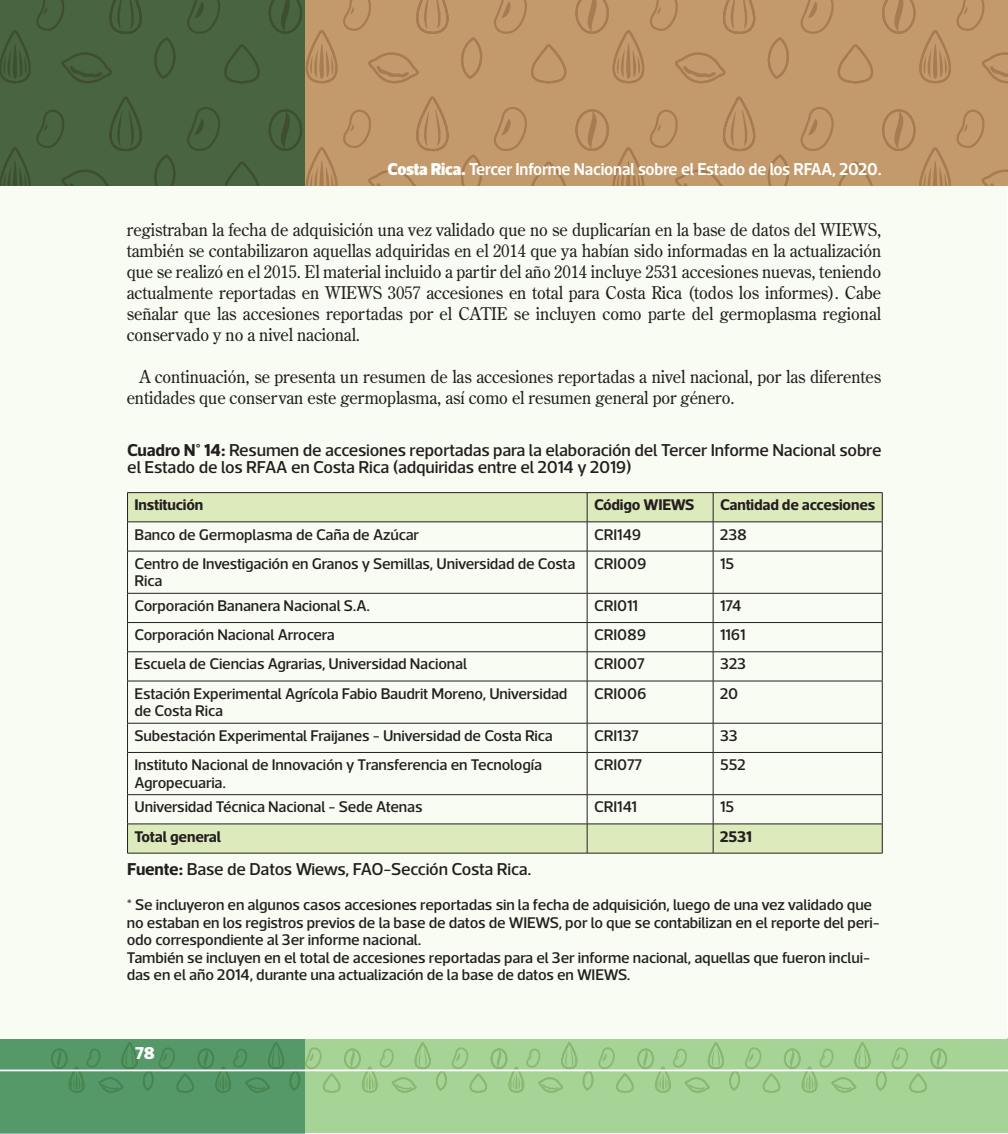
<style>
.page{position:relative;width:1008px;height:1134px;background:#fff}
.page>*{position:absolute;margin:0;border:0;box-sizing:border-box;transform-origin:0 0}
.t1{font:17.5px/21px "Century Old Style";letter-spacing:-.005em;color:#231f20;text-align:justify;scale:.95 1}
.t2{font:500 17.5px/17.5px "Acto";letter-spacing:-.01em;color:#231f20}
.t3{font:600 17.5px "Acto";letter-spacing:-.01em;color:#fff;scale:.95 1}
.t4{font:800 17.5px "Acto";color:#fff}
.t5{font:500 15.75px/17.5px "Acto";letter-spacing:-.01em;color:#231f20}
.t6{font:700 15.75px "Acto";letter-spacing:-.01em;color:#231f20}
.s1{font-weight:900}
.s2{font-weight:700}
</style>
<div class="page">
<div style="left:0;top:1038px;width:1008px;height:95px;background:#a6d396"></div>
<svg style="left:305px;top:1042px;width:645px;height:51px"></svg>
<div style="left:0;top:0;width:1008px;height:186px;background:#c39a6b"></div>
<svg style="left:305px;top:0;width:703px;height:84px"></svg>
<svg style="left:306px;top:96px;width:702px;height:90px"></svg>
<svg style="left:0;top:0;width:305px;height:186px;background:#47623e"></svg>
<svg style="left:0;top:1040px;width:305px;height:94px;background:#559868"></svg>
<hr style="left:0;top:1070px;width:1008px;height:1px;background:#fff">
<div style="left:1px;top:187px;width:1006px;height:852px;background:#f9fcf2"></div>
<svg style="left:128px;top:493px;width:754px;height:360px"></svg>
<hr style="left:127px;top:492px;width:460px;height:1px;background:#231f20">
<hr style="left:587px;top:492px;width:126px;height:1px;background:#231f20">
<hr style="left:713px;top:492px;width:170px;height:1px;background:#231f20">
<hr style="left:127px;top:522px;width:460px;height:1px;background:#231f20">
<hr style="left:587px;top:522px;width:126px;height:1px;background:#231f20">
<hr style="left:713px;top:522px;width:170px;height:1px;background:#231f20">
<hr style="left:127px;top:824px;width:460px;height:1px;background:#231f20">
<hr style="left:587px;top:824px;width:126px;height:1px;background:#231f20">
<hr style="left:713px;top:824px;width:170px;height:1px;background:#231f20">
<hr style="left:127px;top:853px;width:460px;height:1px;background:#231f20">
<hr style="left:587px;top:853px;width:126px;height:1px;background:#231f20">
<hr style="left:713px;top:853px;width:170px;height:1px;background:#231f20">
<svg style="left:127px;top:493px;width:1px;height:58px"></svg>
<svg style="left:587px;top:493px;width:1px;height:58px"></svg>
<svg style="left:713px;top:493px;width:1px;height:58px"></svg>
<svg style="left:882px;top:493px;width:1px;height:58px"></svg>
<hr style="left:127px;top:551px;width:460px;height:1px;background:#231f20">
<hr style="left:127px;top:551px;width:1px;height:42px;background:#231f20">
<hr style="left:587px;top:551px;width:126px;height:1px;background:#231f20">
<hr style="left:587px;top:551px;width:1px;height:42px;background:#231f20">
<hr style="left:713px;top:551px;width:170px;height:1px;background:#231f20">
<hr style="left:713px;top:551px;width:1px;height:42px;background:#231f20">
<hr style="left:882px;top:551px;width:1px;height:42px;background:#231f20">
<hr style="left:127px;top:593px;width:460px;height:1px;background:#231f20">
<hr style="left:587px;top:593px;width:126px;height:1px;background:#231f20">
<hr style="left:713px;top:593px;width:170px;height:1px;background:#231f20">
<hr style="left:127px;top:622px;width:460px;height:1px;background:#231f20">
<hr style="left:587px;top:622px;width:126px;height:1px;background:#231f20">
<hr style="left:713px;top:622px;width:170px;height:1px;background:#231f20">
<hr style="left:127px;top:651px;width:460px;height:1px;background:#231f20">
<svg style="left:127px;top:594px;width:1px;height:87px"></svg>
<hr style="left:587px;top:651px;width:126px;height:1px;background:#231f20">
<svg style="left:587px;top:594px;width:1px;height:87px"></svg>
<hr style="left:713px;top:651px;width:170px;height:1px;background:#231f20">
<svg style="left:713px;top:594px;width:1px;height:87px"></svg>
<svg style="left:882px;top:594px;width:1px;height:87px"></svg>
<hr style="left:127px;top:681px;width:460px;height:1px;background:#231f20">
<hr style="left:127px;top:681px;width:1px;height:42px;background:#231f20">
<hr style="left:587px;top:681px;width:126px;height:1px;background:#231f20">
<hr style="left:587px;top:681px;width:1px;height:42px;background:#231f20">
<hr style="left:713px;top:681px;width:170px;height:1px;background:#231f20">
<hr style="left:713px;top:681px;width:1px;height:42px;background:#231f20">
<hr style="left:882px;top:681px;width:1px;height:42px;background:#231f20">
<hr style="left:127px;top:723px;width:460px;height:1px;background:#231f20">
<svg style="left:127px;top:723px;width:1px;height:29px"></svg>
<hr style="left:587px;top:723px;width:126px;height:1px;background:#231f20">
<svg style="left:587px;top:723px;width:1px;height:29px"></svg>
<hr style="left:713px;top:723px;width:170px;height:1px;background:#231f20">
<svg style="left:713px;top:723px;width:1px;height:29px"></svg>
<svg style="left:882px;top:723px;width:1px;height:29px"></svg>
<hr style="left:127px;top:752px;width:460px;height:1px;background:#231f20">
<hr style="left:127px;top:753px;width:1px;height:41px;background:#231f20">
<hr style="left:587px;top:752px;width:126px;height:1px;background:#231f20">
<hr style="left:587px;top:753px;width:1px;height:41px;background:#231f20">
<hr style="left:713px;top:752px;width:170px;height:1px;background:#231f20">
<hr style="left:713px;top:753px;width:1px;height:41px;background:#231f20">
<hr style="left:882px;top:753px;width:1px;height:41px;background:#231f20">
<hr style="left:127px;top:794px;width:460px;height:1px;background:#231f20">
<svg style="left:127px;top:795px;width:1px;height:58px"></svg>
<hr style="left:587px;top:794px;width:126px;height:1px;background:#231f20">
<svg style="left:587px;top:795px;width:1px;height:58px"></svg>
<hr style="left:713px;top:794px;width:170px;height:1px;background:#231f20">
<svg style="left:713px;top:795px;width:1px;height:58px"></svg>
<svg style="left:882px;top:795px;width:1px;height:58px"></svg>
<p class="t3" style="left:388px;top:159px;width:522px"><span class="s1">Costa Rica.</span> Tercer Informe Nacional sobre el Estado de los RFAA, 2020.</p>
<p class="t1" style="left:127px;top:219px;width:796px">registraban la fecha de adquisición una vez validado que no se duplicarían en la base de datos del WIEWS, también se contabilizaron aquellas adquiridas en el 2014 que ya habían sido informadas en la actualización que se realizó en el 2015. El material incluido a partir del año 2014 incluye 2531 accesiones nuevas, teniendo actualmente reportadas en WIEWS 3057 accesiones en total para Costa Rica (todos los informes). Cabe señalar que las accesiones reportadas por el CATIE se incluyen como parte del germoplasma regional conservado y no a nivel nacional.</p>
<p class="t1" style="left:127px;top:366px;width:796px;text-indent:13px">A continuación, se presenta un resumen de las accesiones reportadas a nivel nacional, por las diferentes entidades que conservan este germoplasma, así como el resumen general por género.</p>
<p class="t2" style="left:127px;top:441px;width:756px"><span class="s2">Cuadro N° 14:</span> Resumen de accesiones reportadas para la elaboración del Tercer Informe Nacional sobre el Estado de los RFAA en Costa Rica (adquiridas entre el 2014 y 2019)</p>
<p class="t6" style="left:135px;top:495px;width:70px">Institución</p>
<p class="t6" style="left:594px;top:495px;width:102px">Código WIEWS</p>
<p class="t6" style="left:720px;top:495px;width:157px">Cantidad de accesiones</p>
<p class="t5" style="left:135px;top:525px;width:286px">Banco de Germoplasma de Caña de Azúcar</p>
<p class="t5" style="left:594px;top:525px;width:49px">CRI149</p>
<p class="t5" style="left:720px;top:525px;width:28px">238</p>
<p class="t5" style="left:135px;top:554px;width:442px">Centro de Investigación en Granos y Semillas, Universidad de Costa<br>Rica</p>
<p class="t5" style="left:594px;top:554px;width:54px">CRI009</p>
<p class="t5" style="left:720px;top:554px;width:16px">15</p>
<p class="t5" style="left:135px;top:597px;width:237px">Corporación Bananera Nacional S.A.</p>
<p class="t5" style="left:594px;top:597px;width:45px">CRI011</p>
<p class="t5" style="left:720px;top:597px;width:23px">174</p>
<p class="t5" style="left:135px;top:626px;width:202px">Corporación Nacional Arrocera</p>
<p class="t5" style="left:594px;top:626px;width:54px">CRI089</p>
<p class="t5" style="left:720px;top:626px;width:27px">1161</p>
<p class="t5" style="left:135px;top:655px;width:334px">Escuela de Ciencias Agrarias, Universidad Nacional</p>
<p class="t5" style="left:594px;top:655px;width:52px">CRI007</p>
<p class="t5" style="left:720px;top:655px;width:27px">323</p>
<p class="t5" style="left:135px;top:684px;width:434px">Estación Experimental Agrícola Fabio Baudrit Moreno, Universidad de Costa Rica</p>
<p class="t5" style="left:594px;top:684px;width:54px">CRI006</p>
<p class="t5" style="left:720px;top:684px;width:20px">20</p>
<p class="t5" style="left:135px;top:726px;width:420px">Subestación Experimental Fraijanes - Universidad de Costa Rica</p>
<p class="t5" style="left:594px;top:726px;width:46px">CRI137</p>
<p class="t5" style="left:720px;top:726px;width:19px">33</p>
<p class="t5" style="left:135px;top:756px;width:409px">Instituto Nacional de Innovación y Transferencia en Tecnología<br>Agropecuaria.</p>
<p class="t5" style="left:594px;top:756px;width:50px">CRI077</p>
<p class="t5" style="left:720px;top:756px;width:27px">552</p>
<p class="t5" style="left:135px;top:798px;width:290px">Universidad Técnica Nacional - Sede Atenas</p>
<p class="t5" style="left:594px;top:798px;width:44px">CRI141</p>
<p class="t5" style="left:720px;top:798px;width:16px">15</p>
<p class="t6" style="left:135px;top:827px;width:88px">Total general</p>
<p class="t6" style="left:720px;top:827px;width:33px">2531</p>
<p class="t2" style="left:127px;top:859px;width:406px"><span class="s2">Fuente:</span> Base de Datos Wiews, FAO-Sección Costa Rica.</p>
<p class="t5" style="left:127px;top:896px;width:755px">* Se incluyeron en algunos casos accesiones reportadas sin la fecha de adquisición, luego de una vez validado que no estaban en los registros previos de la base de datos de WIEWS, por lo que se contabilizan en el reporte del peri&shy;odo correspondiente al 3er informe nacional.<br>También se incluyen en el total de accesiones reportadas para el 3er informe nacional, aquellas que fueron inclui&shy;das en el año 2014, durante una actualización de la base de datos en WIEWS.</p>
<p class="t4" style="left:135px;top:1042px;width:21px">78</p>
</div>
